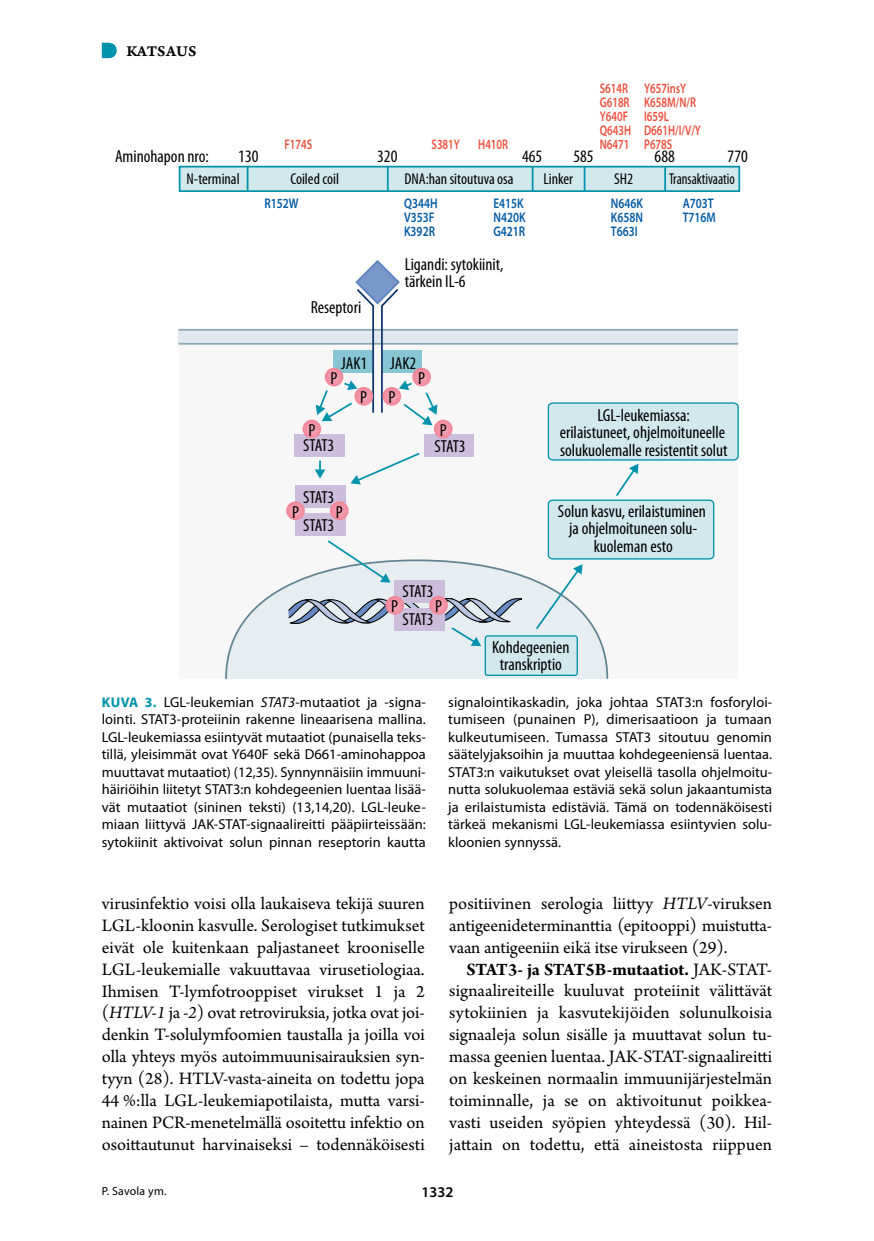
<style>
.page{position:relative;width:874px;height:1241px;background:#fff}
.page>*{position:absolute;margin:0;border:0;box-sizing:border-box;transform-origin:0 0}
.t1{font:18.38px/21.9px "Arno Pro";color:#000;text-align:justify}
.t2{font:condensed 17.5px/17.5px "Myriad Pro";color:#000;text-align:center}
.t3{font:condensed 17.5px/28px "Myriad Pro";letter-spacing:-.02em;color:#000}
.t4{font:condensed 15.75px "Myriad Pro";color:#000}
.t5{font:condensed 15.75px "Myriad Pro";color:#000;scale:.9 1}
.t6{font:15.75px "Arno Pro Smbd Caption";letter-spacing:.005em;color:#000}
.t7{font:600 14.88px "Myriad Pro";color:#000}
.t8{font:14.35px/17.5px "Myriad Pro";letter-spacing:.005em;color:#000;text-align:justify}
.t9{font:600 14px/14px "Myriad Pro";color:#ee4f3c;scale:.75 1}
.t10{font:600 14px/14px "Myriad Pro";color:#005ba5;scale:.8 1}
.t11{font:11.9px "Myriad Pro";letter-spacing:.02em;color:#000}
.s1{font-weight:700;font-size:14px;color:#0092ac}
.s2{font-style:italic}
.s3{font-weight:700}
</style>
<div class="page">
<div style="left:179px;top:341px;width:558px;height:337px;background:#f7f7f7"></div>
<svg style="left:225px;top:559px;width:383px;height:120px;fill:#e7eef1"></svg>
<div style="left:485px;top:636px;width:92px;height:39px;background:#d1e8ed;border-radius:2px"></div>
<div style="left:484px;top:635px;width:93px;height:41px;border:1px solid #0092ac;border-radius:2px"></div>
<div style="left:548px;top:500px;width:165px;height:59px;background:#d1e8ed;border-radius:4px"></div>
<div style="left:547px;top:499px;width:167px;height:60px;border:1px solid #0092ac;border-radius:4px"></div>
<div style="left:424px;top:434px;width:50px;height:23px;background:#ccbddd"></div>
<div style="left:295px;top:485px;width:50px;height:22px;background:#ccbddd"></div>
<div style="left:295px;top:513px;width:50px;height:22px;background:#ccbddd"></div>
<div style="left:294px;top:433px;width:50px;height:23px;background:#ccbddd"></div>
<div style="left:179px;top:330px;width:558px;height:14px;background:#dfe9ed"></div>
<hr style="left:179px;top:329px;width:558px;height:1px;background:#8aa7b3">
<hr style="left:179px;top:343px;width:558px;height:1px;background:#8aa7b3">
<div style="left:179px;top:167px;width:560px;height:24px;background:#d1e8ed"></div>
<div style="left:179px;top:166px;width:560px;height:26px;border:2px solid #0092ac"></div>
<hr style="left:246px;top:166px;width:2px;height:24px;background:#0092ac">
<hr style="left:386px;top:166px;width:2px;height:24px;background:#0092ac">
<hr style="left:531px;top:166px;width:2px;height:26px;background:#0092ac">
<hr style="left:583px;top:166px;width:2px;height:25px;background:#0092ac">
<svg style="left:664px;top:167px;width:1px;height:24px"></svg>
<svg style="left:302px;top:419px;width:19px;height:19px"></svg>
<svg style="left:286px;top:501px;width:19px;height:19px"></svg>
<svg style="left:330px;top:501px;width:18px;height:19px"></svg>
<div style="left:394px;top:579px;width:50px;height:23px;background:#ccbddd"></div>
<svg style="left:433px;top:419px;width:19px;height:19px"></svg>
<svg style="left:315px;top:260px;width:122px;height:165px"></svg>
<svg style="left:315px;top:460px;width:10px;height:18px"></svg>
<svg style="left:350px;top:452px;width:70px;height:32px"></svg>
<svg style="left:325px;top:540px;width:65px;height:42px"></svg>
<svg style="left:534px;top:564px;width:48px;height:67px"></svg>
<svg style="left:547px;top:402px;width:192px;height:94px"></svg>
<svg style="left:287px;top:595px;width:240px;height:51px"></svg>
<svg style="left:102px;top:43px;width:15px;height:15px"></svg>
<p class="t6" style="left:126px;top:41px;width:71px">KATSAUS</p>
<p class="t9" style="left:599px;top:81px;width:43px">S614R<br>G618R<br>Y640F<br>Q643H<br>N6471</p>
<p class="t9" style="left:643px;top:81px;width:77px">Y657insY<br>K658M/N/R<br>I659L<br>D661H/I/V/Y<br>P678S</p>
<p class="t9" style="left:284px;top:137px;width:38px">F174S</p>
<p class="t9" style="left:431px;top:137px;width:39px">S381Y</p>
<p class="t9" style="left:478px;top:137px;width:41px">H410R</p>
<p class="t2" style="left:115px;top:147px;width:95px">Aminohapon nro:</p>
<p class="t2" style="left:238px;top:147px;width:22px">130</p>
<p class="t2" style="left:377px;top:147px;width:22px">320</p>
<p class="t2" style="left:522px;top:147px;width:22px">465</p>
<p class="t2" style="left:573px;top:147px;width:22px">585</p>
<p class="t2" style="left:654px;top:147px;width:22px">688</p>
<p class="t2" style="left:727px;top:147px;width:22px">770</p>
<p class="t4" style="left:186px;top:169px;width:55px">N-terminal</p>
<p class="t4" style="left:290px;top:169px;width:50px">Coiled coil</p>
<p class="t4" style="left:404px;top:169px;width:110px">DNA:han sitoutuva osa</p>
<p class="t4" style="left:543px;top:169px;width:31px">Linker</p>
<p class="t4" style="left:614px;top:169px;width:21px">SH2</p>
<p class="t5" style="left:668px;top:169px;width:75px">Transaktivaatio</p>
<p class="t10" style="left:264px;top:196px;width:44px">R152W</p>
<p class="t10" style="left:404px;top:196px;width:43px">Q344H<br>V353F<br>K392R</p>
<p class="t10" style="left:493px;top:196px;width:42px">E415K<br>N420K<br>G421R</p>
<p class="t10" style="left:610px;top:196px;width:42px;text-align:justify">N646K K658N T663I</p>
<p class="t10" style="left:682px;top:196px;width:43px">A703T<br>T716M</p>
<p class="t2" style="left:404px;top:255px;width:100px;text-align:left">Ligandi: sytokiinit, tärkein IL-6</p>
<p class="t2" style="left:310px;top:298px;width:52px">Reseptori</p>
<p class="t2" style="left:341px;top:354px;width:28px">JAK1</p>
<p class="t2" style="left:390px;top:354px;width:28px">JAK2</p>
<p class="t2" style="left:330px;top:369px;width:8px">P</p>
<p class="t2" style="left:418px;top:369px;width:8px">P</p>
<p class="t2" style="left:360px;top:388px;width:8px">P</p>
<p class="t2" style="left:388px;top:388px;width:8px">P</p>
<p class="t2" style="left:308px;top:421px;width:8px">P</p>
<p class="t2" style="left:303px;top:436px;width:33px">STAT3</p>
<p class="t2" style="left:439px;top:421px;width:8px">P</p>
<p class="t2" style="left:434px;top:437px;width:33px">STAT3</p>
<p class="t2" style="left:559px;top:406px;width:169px">LGL-leukemiassa:<br>erilaistuneet, ohjelmoituneelle solukuolemalle resistentit solut</p>
<p class="t3" style="left:303px;top:482px;width:33px">STAT3<br>STAT3</p>
<p class="t2" style="left:292px;top:503px;width:8px">P</p>
<p class="t2" style="left:335px;top:503px;width:8px">P</p>
<p class="t2" style="left:557px;top:502px;width:149px">Solun kasvu, erilaistuminen ja ohjelmoituneen solu&shy;kuoleman esto</p>
<p class="t3" style="left:402px;top:577px;width:33px">STAT3<br>STAT3</p>
<p class="t2" style="left:391px;top:597px;width:8px">P</p>
<p class="t2" style="left:435px;top:597px;width:8px">P</p>
<p class="t2" style="left:492px;top:637px;width:79px">Kohdegeenien transkriptio</p>
<p class="t8" style="left:102px;top:692px;width:325px"><span class="s1">KUVA 3.</span> LGL-leukemian <span class="s2">STAT3</span>-mutaatiot ja ‑signa&shy;lointi. STAT3-proteiinin rakenne lineaarisena mallina.<br>LGL-leukemiassa esiintyvät mutaatiot (punaisella teks&shy;tillä, yleisimmät ovat Y640F sekä D661-aminohappoa muuttavat mutaatiot) (12,35). Synnynnäisiin immuuni&shy;häiriöihin liitetyt STAT3:n kohdegeenien luentaa lisää&shy;vät mutaatiot (sininen teksti) (13,14,20). LGL-leuke&shy;miaan liittyvä JAK-STAT-signaalireitti pääpiirteissään: sytokiinit aktivoivat solun pinnan reseptorin kautta</p>
<p class="t8" style="left:448px;top:692px;width:325px">signalointikaskadin, joka johtaa STAT3:n fosforyloi&shy;tumiseen (punainen P), dimerisaatioon ja tumaan kulkeutumiseen. Tumassa STAT3 sitoutuu genomin säätelyjaksoihin ja muuttaa kohdegeeniensä luentaa.<br>STAT3:n vaikutukset ovat yleisellä tasolla ohjelmoitu&shy;nutta solukuolemaa estäviä sekä solun jakaantumista ja erilaistumista edistäviä. Tämä on todennäköisesti tärkeä mekanismi LGL-leukemiassa esiintyvien solu&shy;kloonien synnyssä.</p>
<p class="t1" style="left:102px;top:893px;width:324px">virusinfektio voisi olla laukaiseva tekijä suuren LGL-kloonin kasvulle. Serologiset tutkimukset eivät ole kuitenkaan paljastaneet krooniselle LGL-leukemialle vakuuttavaa virusetiologiaa.<br>Ihmisen T-lymfotrooppiset virukset 1 ja 2 (<span class="s2">HTLV-1</span> ja <span class="s2">-2</span>) ovat retroviruksia, jotka ovat joi&shy;denkin T-solulymfoomien taustalla ja joilla voi olla yhteys myös autoimmuunisairauksien syn&shy;tyyn (28). HTLV-vasta-aineita on todettu jopa 44 %:lla LGL-leukemiapotilaista, mutta varsi&shy;nainen PCR-menetelmällä osoitettu infektio on osoittautunut harvinaiseksi – todennäköisesti</p>
<p class="t1" style="left:449px;top:893px;width:324px">positiivinen serologia liittyy <span class="s2">HTLV</span>-viruksen antigeenideterminanttia (epitooppi) muistutta&shy;vaan antigeeniin eikä itse virukseen (29).</p>
<p class="t1" style="left:449px;top:958px;width:324px;text-indent:17px"><span class="s3">STAT3- ja STAT5B-mutaatiot.</span> JAK-STAT&shy;signaalireiteille kuuluvat proteiinit välittävät sytokiinien ja kasvutekijöiden solunulkoisia signaaleja solun sisälle ja muuttavat solun tu&shy;massa geenien luentaa. JAK-STAT-signaalireitti on keskeinen normaalin immuunijärjestelmän toiminnalle, ja se on aktivoitunut poikkea&shy;vasti useiden syöpien yhteydessä (30). Hil&shy;jattain on todettu, että aineistosta riippuen</p>
<p class="t11" style="left:102px;top:1183px;width:66px">P. Savola ym.</p>
<p class="t7" style="left:421px;top:1182px;width:33px">1332</p>
</div>
